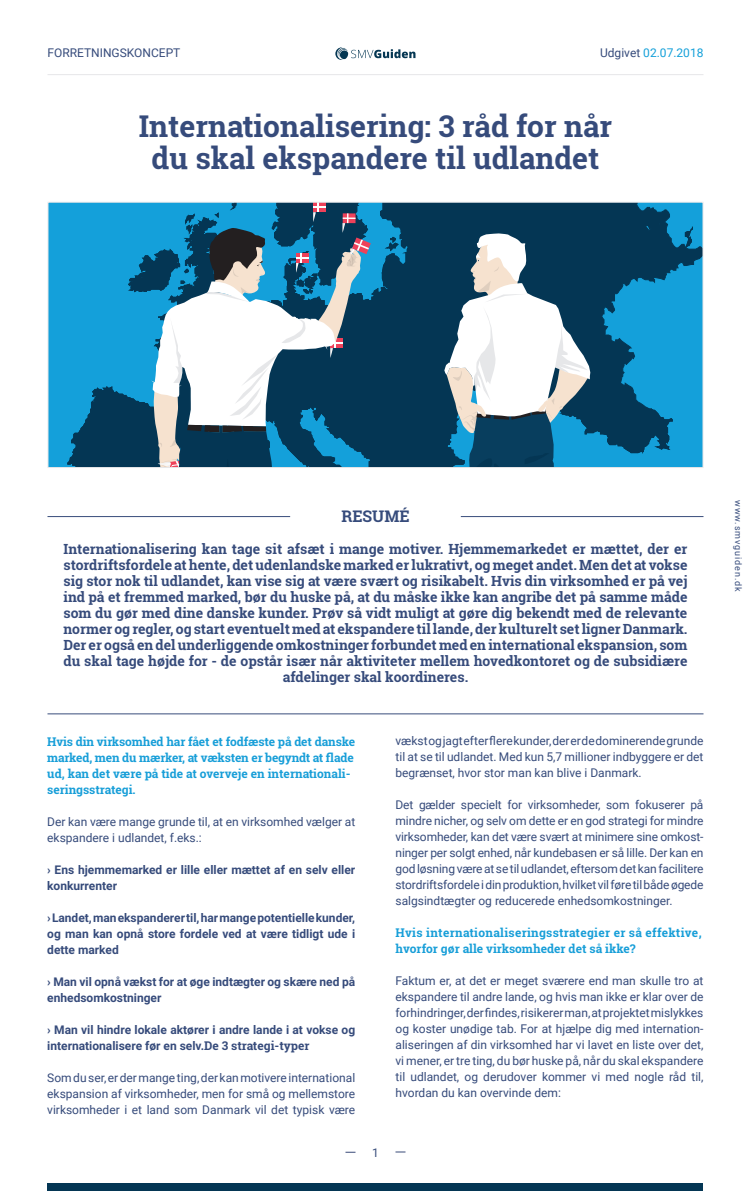
<style>
.page{position:relative;width:751px;height:1191px;background:#fff}
.page>*{position:absolute;margin:0;border:0;box-sizing:border-box;transform-origin:0 0}
.t1{font:700 30px/32px "Roboto Slab";color:#364b7b;text-align:center}
.t2{font:700 16px "Roboto Slab";color:#364b7b}
.t3{font:700 14px/16px "Roboto Slab";color:#364b7b;text-align:center}
.t4{font:12px/16px "Roboto";color:#364b7b;text-align:justify}
.t5{font:700 12px/16px "Roboto";color:#364b7b}
.t6{font:700 12px/16px "Roboto Slab";color:#179ed8}
.t7{font:700 12px/16px "Roboto Slab";letter-spacing:.025em;color:#179ed8}
.t8{font:12px "Roboto";color:#14a0d9}
.t9{font:12px "Roboto";color:#384d7b}
.t10{font:9px "Roboto";letter-spacing:.1em;color:#364b7b}
.s1{color:#364b7b}
.s2{font-family:"Roboto Slab"}
</style>
<div class="page">
<div style="left:48px;top:1183px;width:656px;height:8px;background:#043654"></div>
<svg style="left:336px;top:47px;width:80px;height:13px"></svg>
<hr style="left:48px;top:74px;width:656px;height:1px;background:#e6e7e9">
<div style="left:48px;top:202px;width:655px;height:266px;background:#14a0da"></div>
<svg style="left:673px;top:226px;width:29px;height:45px"></svg>
<svg style="left:68px;top:204px;width:605px;height:262px"></svg>
<div style="left:48px;top:202px;width:656px;height:266px;border:1px solid #e6e7e9"></div>
<hr style="left:48px;top:516px;width:242px;height:1px;background:#384d7b">
<hr style="left:461px;top:516px;width:243px;height:1px;background:#384d7b">
<hr style="left:48px;top:714px;width:656px;height:1px;background:#384d7b">
<p class="t4" style="left:48px;top:44px;width:134px">FORRETNINGSKONCEPT</p>
<p class="t8" style="left:600px;top:44px;width:105px"><span class="s1">Udgivet</span> 02.07.2018</p>
<h1 class="t1" style="left:139px;top:110px;width:475px">Internationalisering: 3 råd for når du skal ekspandere til udlandet</h1>
<h2 class="t2" style="left:341px;top:505px;width:70px">RESUMÉ</h2>
<p class="t3" style="left:64px;top:541px;width:626px">Internationalisering kan tage sit afsæt i mange motiver. Hjemmemarkedet er mættet, der er stordriftsfordele at hente, det udenlandske marked er lukrativt, og meget andet. Men det at vokse sig stor nok til udlandet, kan vise sig at være svært og risikabelt. Hvis din virksomhed er på vej ind på et fremmed marked, bør du huske på, at du måske ikke kan angribe det på samme måde som du gør med dine danske kunder. Prøv så vidt muligt at gøre dig bekendt med de relevante normer og regler, og start eventuelt med at ekspandere til lande, der kulturelt set ligner Danmark.<br>Der er også en del underliggende omkostninger forbundet med en international ekspansion, som du skal tage højde for - de opstår især når aktiviteter mellem hovedkontoret og de subsidiære afdelinger skal koordineres.</p>
<p class="t6" style="left:47px;top:733px;width:310px">Hvis din virksomhed har fået et fodfæste på det danske marked, men du mærker, at væksten er begyndt at flade ud, kan det være på tide at overveje en internationali&shy;seringsstrategi.</p>
<p class="t4" style="left:47px;top:813px;width:310px">Der kan være mange grunde til, at en virksomhed vælger at ekspandere i udlandet, f.eks.:</p>
<p class="t5" style="left:47px;top:861px;width:310px">› Ens hjemmemarked er lille eller mættet af en selv eller konkurrenter</p>
<p class="t5" style="left:47px;top:909px;width:309px;text-align:justify">› Landet, man ekspanderer til, har mange potentielle kunder, og man kan opnå store fordele ved at være tidligt ude i dette marked</p>
<p class="t5" style="left:47px;top:973px;width:309px">› Man vil opnå vækst for at øge indtægter og skære ned på enhedsomkostninger</p>
<p class="t5" style="left:47px;top:1021px;width:309px">› Man vil hindre lokale aktører i andre lande i at vokse og internationalisere før en selv.<span class="s2">De 3 strategi-typer</span></p>
<p class="t4" style="left:47px;top:1069px;width:310px">Som du ser, er der mange ting, der kan motivere international ekspansion af virksomheder, men for små og mellemstore virksomheder i et land som Danmark vil det typisk være</p>
<p class="t9" style="left:372px;top:1144px;width:8px">1</p>
<p class="t4" style="left:396px;top:732px;width:310px">vækst og jagt efter flere kunder, der er de dominerende grunde til at se til udlandet. Med kun 5,7 millioner indbyggere er det begrænset, hvor stor man kan blive i Danmark.</p>
<p class="t4" style="left:396px;top:796px;width:310px">Det gælder specielt for virksomheder, som fokuserer på mindre nicher, og selv om dette er en god strategi for mindre virksomheder, kan det være svært at minimere sine omkost&shy;ninger per solgt enhed, når kundebasen er så lille. Der kan en god løsning være at se til udlandet, eftersom det kan facilitere stordriftsfordele i din produktion, hvilket vil føre til både øgede salgsindtægter og reducerede enhedsomkostninger.</p>
<p class="t7" style="left:396px;top:924px;width:308px">Hvis internationaliseringsstrategier er så effektive, hvorfor gør alle virksomheder det så ikke?</p>
<p class="t4" style="left:396px;top:972px;width:310px">Faktum er, at det er meget sværere end man skulle tro at ekspandere til andre lande, og hvis man ikke er klar over de forhindringer, der findes, risikerer man, at projektet mislykkes og koster unødige tab. For at hjælpe dig med internation&shy;aliseringen af din virksomhed har vi lavet en liste over det, vi mener, er tre ting, du bør huske på, når du skal ekspandere til udlandet, og derudover kommer vi med nogle råd til, hvordan du kan overvinde dem:</p>
<p class="t10" style="left:745px;top:500px;width:93px;rotate:90deg">www.smvguiden.dk</p>
</div>
